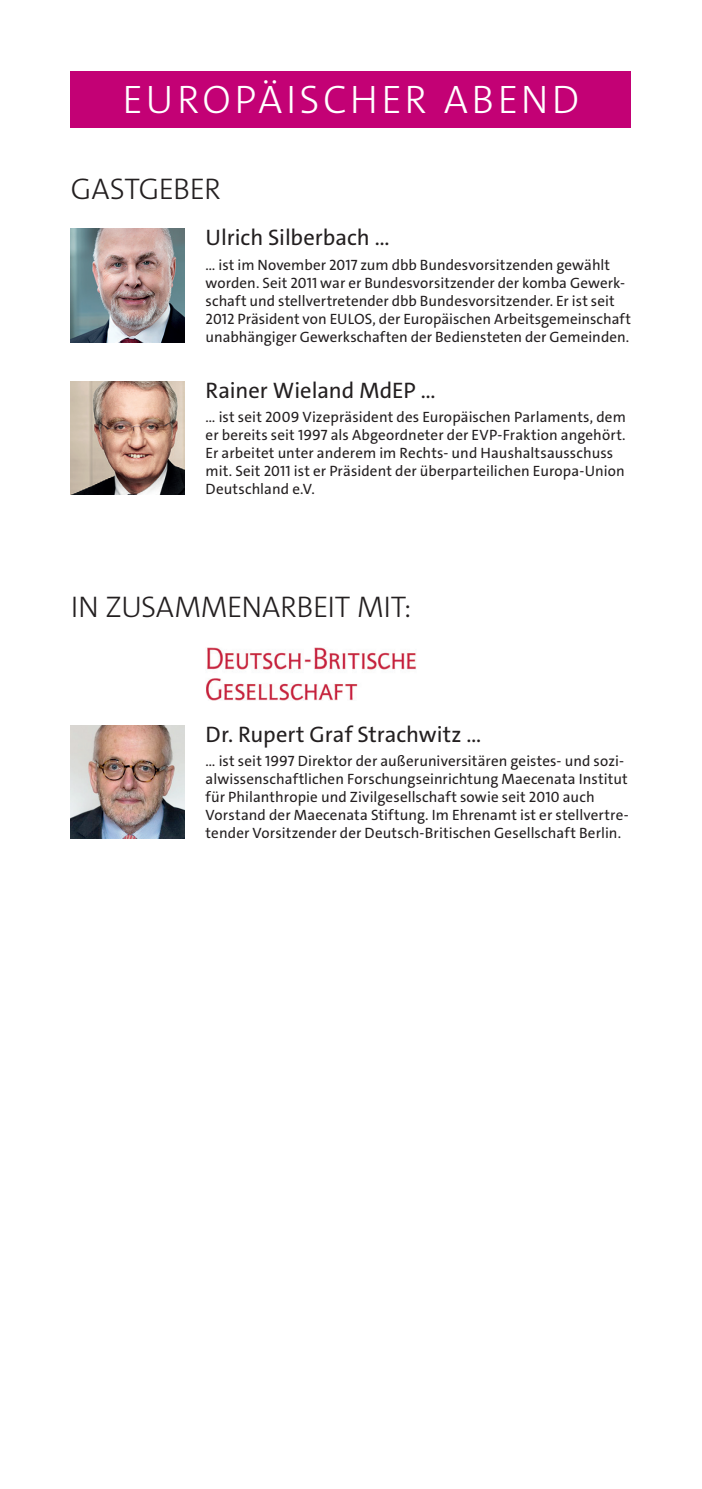
<style>
.page{position:relative;width:702px;height:1489px;background:#fff}
.page>*{position:absolute;margin:0;border:0;box-sizing:border-box;transform-origin:0 0}
.t1{font:300 40px "The Sans C4 s";letter-spacing:.085em;color:#fff}
.t2{font:300 30px "The Sans C4 s";letter-spacing:-.015em;color:#231f20}
.t3{font:22.5px "The Sans C4 s";color:#231f20}
.t4{font:15px/18px "The Sans C4 s";letter-spacing:.005em;color:#231f20}
</style>
<div class="page">
<div style="left:71px;top:71px;width:560px;height:57px;background:#c30175"></div>
<img style="left:71px;top:381px;width:113px;height:113px">
<img style="left:71px;top:229px;width:113px;height:113px">
<img style="left:71px;top:725px;width:113px;height:113px">
<img style="left:206px;top:647px;width:210px;height:53px">
<h1 class="t1" style="left:123px;top:74px;width:458px">EUROPÄISCHER ABEND</h1>
<h2 class="t2" style="left:71px;top:170px;width:152px">GASTGEBER</h2>
<h3 class="t3" style="left:206px;top:223px;width:185px">Ulrich Silberbach …</h3>
<p class="t4" style="left:206px;top:255px;width:427px">… ist im November 2017 zum dbb Bundesvorsitzenden gewählt worden. Seit 2011 war er Bundesvorsitzender der komba Gewerk&shy;schaft und stellvertretender dbb Bundesvorsitzender. Er ist seit 2012 Präsident von EULOS, der Europäischen Arbeitsgemeinschaft unabhängiger Gewerkschaften der Bediensteten der Gemeinden.</p>
<h3 class="t3" style="left:206px;top:376px;width:232px">Rainer Wieland MdEP …</h3>
<p class="t4" style="left:206px;top:408px;width:421px">… ist seit 2009 Vizepräsident des Europäischen Parlaments, dem er bereits seit 1997 als Abgeordneter der EVP-Fraktion angehört.<br>Er arbeitet unter anderem im Rechts- und Haushaltsausschuss mit. Seit 2011 ist er Präsident der überparteilichen Europa-Union Deutschland e.V.</p>
<h2 class="t2" style="left:71px;top:587px;width:342px">IN ZUSAMMENARBEIT MIT:</h2>
<h3 class="t3" style="left:206px;top:719px;width:277px">Dr. Rupert Graf Strachwitz …</h3>
<p class="t4" style="left:206px;top:752px;width:424px">… ist seit 1997 Direktor der außeruniversitären geistes- und sozi&shy;alwissenschaftlichen Forschungseinrichtung Maecenata Institut für Philanthropie und Zivilgesellschaft sowie seit 2010 auch Vorstand der Maecenata Stiftung. Im Ehrenamt ist er stellvertre&shy;tender Vorsitzender der Deutsch-Britischen Gesellschaft Berlin.</p>
</div>
